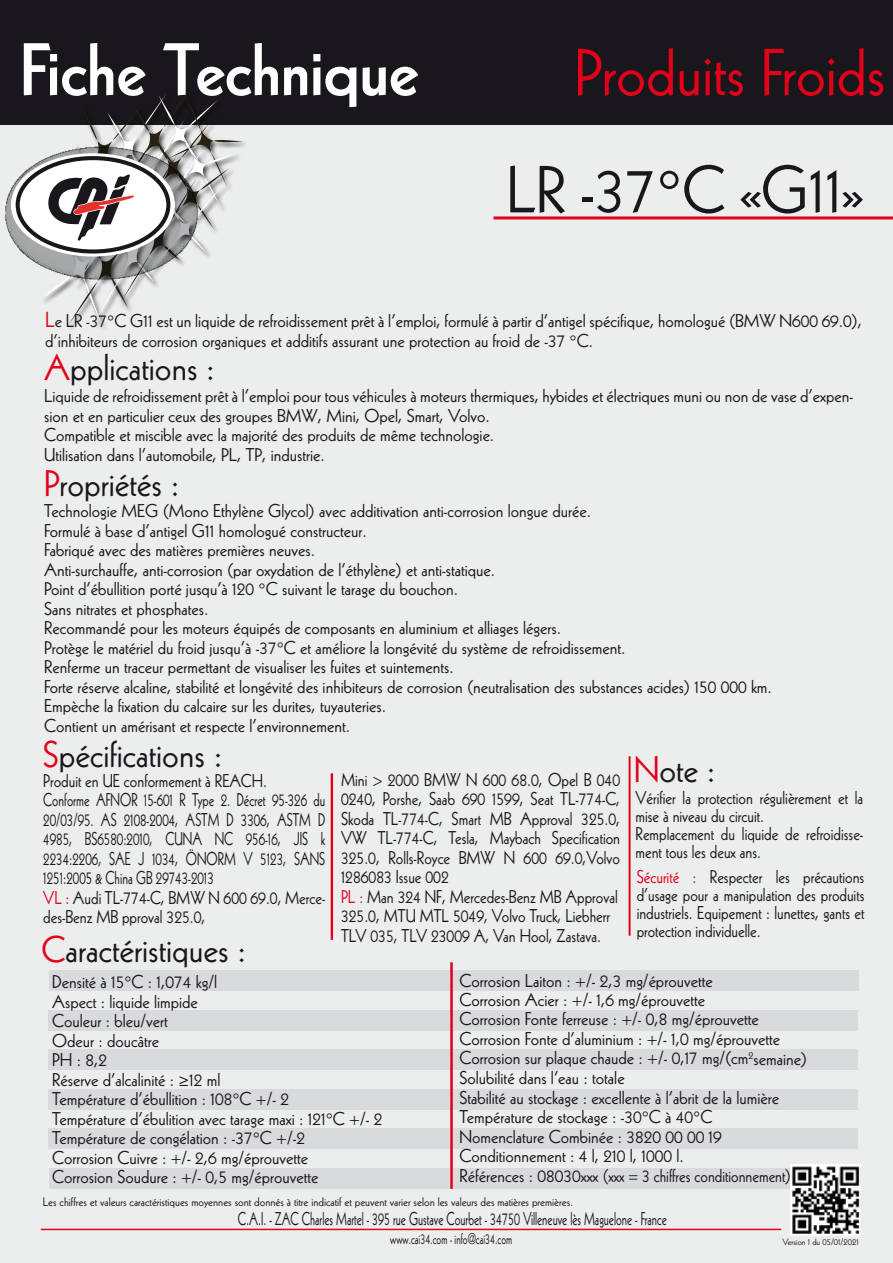
<style>
.page{position:relative;width:893px;height:1263px;background:#fff}
.page>*{position:absolute;margin:0;border:0;box-sizing:border-box;transform-origin:0 0}
.t1{font:800 72px "Kabel";color:#fff}
.t2{font:64.5px "Kabel";color:#e2001a}
.t3{font:64.5px "Kabel";color:#1a171c}
.t4{font:36px "Kabel";color:#1a171c}
.t5{font:18px/19.5px "Kabel";color:#1a171c}
.t6{font:18px/19.5px "Kabel";color:#1a171c;scale:.9 1}
.t7{font:18px "Kabel";color:#1a171c;scale:.69 1}
.t8{font:15px "Kabel";color:#1a171c;scale:.69 1}
.t9{font:12px "Kabel";color:#1a171c}
.t10{font:9px "Kabel";color:#1a171c}
.s1{font-size:21px;color:#e2001a}
.s2{color:#e2001a}
.s3{font-family:"Myriad Pro"}
</style>
<div class="page">
<div style="left:0;top:1px;width:893px;height:1262px;background:#eceded"></div>
<div style="left:0;top:0;width:893px;height:124px;background:#1a171c"></div>
<img style="left:5px;top:160px;width:36px;height:106px">
<svg style="left:18px;top:158px;width:150px;height:93px"></svg>
<svg style="left:41px;top:95px;width:202px;height:231px"></svg>
<hr style="left:494px;top:216px;width:399px;height:3px;background:#e2001a">
<div style="left:48px;top:1011px;width:810px;height:20px;background:#d9dadb"></div>
<div style="left:48px;top:1050px;width:810px;height:20px;background:#d9dadb"></div>
<div style="left:48px;top:1089px;width:810px;height:20px;background:#d9dadb"></div>
<div style="left:48px;top:1128px;width:810px;height:20px;background:#d9dadb"></div>
<div style="left:49px;top:970px;width:810px;height:20px;background:#d9dadb"></div>
<div style="left:49px;top:1169px;width:810px;height:20px;background:#d9dadb"></div>
<hr style="left:450px;top:962px;width:3px;height:227px;background:#e2001a">
<hr style="left:41px;top:1229px;width:740px;height:1px;background:#e2001a">
<img style="left:791px;top:1164px;width:70px;height:71px">
<hr style="left:629px;top:756px;width:2px;height:180px;background:#e2001a">
<hr style="left:331px;top:773px;width:2px;height:167px;background:#e2001a">
<h1 class="t1" style="left:20px;top:28px;width:400px">Fiche Technique</h1>
<h2 class="t2" style="left:574px;top:35px;width:313px">Produits Froids</h2>
<h2 class="t3" style="left:506px;top:152px;width:358px">LR -37°C «G11»</h2>
<p class="t5" style="left:45px;top:311px;width:819px"><span class="s1">L</span>e LR -37°C G11 est un liquide de refroidissement prêt à l’emploi, formulé à partir d’antigel spécifique, homologué (BMW N600 69.0), d’inhibiteurs de corrosion organiques et additifs assurant une protection au froid de -37 °C.</p>
<p class="t5" style="left:44px;top:386px;width:811px">Liquide de refroidissement prêt à l’emploi pour tous véhicules à moteurs thermiques, hybides et électriques muni ou non de vase d’expen&shy;sion et en particulier ceux des groupes BMW, Mini, Opel, Smart, Volvo.<br>Compatible et miscible avec la majorité des produits de même technologie.<br>Utilisation dans l’automobile, PL, TP, industrie.</p>
<h3 class="t4" style="left:44px;top:346px;width:172px"><span class="s2">A</span>pplications :</h3>
<h3 class="t4" style="left:44px;top:463px;width:137px"><span class="s2">P</span>ropriétés :</h3>
<p class="t5" style="left:44px;top:501px;width:729px">Technologie MEG (Mono Ethylène Glycol) avec additivation anti-corrosion longue durée.<br>Formulé à base d’antigel G11 homologué constructeur.<br>Fabriqué avec des matières premières neuves.<br>Anti-surchauffe, anti-corrosion (par oxydation de l’éthylène) et anti-statique.<br>Point d’ébullition porté jusqu’à 120 °C suivant le tarage du bouchon.<br>Sans nitrates et phosphates.<br>Recommandé pour les moteurs équipés de composants en aluminium et alliages légers.<br>Protège le matériel du froid jusqu’à -37°C et améliore la longévité du système de refroidissement.<br>Renferme un traceur permettant de visualiser les fuites et suintements.<br>Forte réserve alcaline, stabilité et longévité des inhibiteurs de corrosion (neutralisation des substances acides) 150 000 km.<br>Empèche la fixation du calcaire sur les durites, tuyauteries.<br>Contient un amérisant et respecte l’environnement.</p>
<p class="t6" style="left:43px;top:771px;width:315px">Produit en UE conformement à REACH.<br>Conforme AFNOR 15-601 R Type 2. Décret 95-326 du 20/03/95. AS 2108-2004, ASTM D 3306, ASTM D 4985, BS6580:2010, CUNA NC 956-16, JIS k 2234:2206, SAE J 1034, ÖNORM V 5123, SANS 1251:2005 &amp; China GB 29743-2013<br><span class="s2">VL :</span> Audi TL-774-C, BMW N 600 69.0, Merce&shy;des-Benz MB pproval 325.0,</p>
<h3 class="t4" style="left:43px;top:733px;width:181px"><span class="s2">S</span>pécifications :</h3>
<h3 class="t4" style="left:634px;top:749px;width:83px"><span class="s2">N</span>ote :</h3>
<p class="t6" style="left:635px;top:789px;width:255px;line-height:18px">Vérifier la protection régulièrement et la mise à niveau du circuit.<br>Remplacement du liquide de refroidisse&shy;ment tous les deux ans.</p>
<p class="t6" style="left:341px;top:770px;width:312px">Mini &gt; 2000 BMW N 600 68.0, Opel B 040<br>0240, Porshe, Saab 690 1599, Seat TL-774-C, Skoda TL-774-C, Smart MB Approval 325.0, VW TL-774-C, Tesla, Maybach Specification 325.0, Rolls-Royce BMW N 600 69.0,Volvo 1286083 Issue 002<br><span class="s2">PL :</span> Man 324 NF, Mercedes-Benz MB Approval 325.0, MTU MTL 5049, Volvo Truck, Liebherr TLV 035, TLV 23009 A, Van Hool, Zastava.</p>
<p class="t6" style="left:637px;top:868px;width:255px;line-height:18px;text-align:justify"><span class="s2">Sécurité :</span> Respecter les précautions d’usage pour a manipulation des produits industriels. Equipement : lunettes, gants et protection individuelle.</p>
<h3 class="t4" style="left:41px;top:929px;width:206px"><span class="s2">C</span>aractéristiques :</h3>
<p class="t5" style="left:52px;top:972px;width:332px">Densité à 15°C : 1,074 kg/l<br>Aspect : liquide limpide<br>Couleur : bleu/vert<br>Odeur : doucâtre<br>PH : 8,2<br>Réserve d’alcalinité : <span class="s3">≥</span>12 ml<br>Température d’ébullition : 108°C +/- 2<br>Température d’ébulition avec tarage maxi : 121°C +/- 2<br>Température de congélation : -37°C +/-2<br>Corrosion Cuivre : +/- 2,6 mg/éprouvette<br>Corrosion Soudure : +/- 0,5 mg/éprouvette</p>
<p class="t5" style="left:459px;top:970px;width:349px">Corrosion Laiton : +/- 2,3 mg/éprouvette<br>Corrosion Acier : +/- 1,6 mg/éprouvette<br>Corrosion Fonte ferreuse : +/- 0,8 mg/éprouvette Corrosion Fonte d’aluminium : +/- 1,0 mg/éprouvette Corrosion sur plaque chaude : +/- 0,17 mg/(cm<sup>2</sup>semaine)<br>Solubilité dans l’eau : totale<br>Stabilité au stockage : excellente à l’abrit de la lumière Température de stockage : -30°C à 40°C<br>Nomenclature Combinée : 3820 00 00 19<br>Conditionnement : 4 l, 210 l, 1000 l.<br>Références : 08030xxx (xxx = 3 chiffres conditionnement)</p>
<p class="t9" style="left:43px;top:1194px;width:532px">Les chiffres et valeurs caractéristiques moyennes sont donnés à titre indicatif et peuvent varier selon les valeurs des matières premières.</p>
<p class="t7" style="left:238px;top:1208px;width:623px">C.A.I. - ZAC Charles Martel - 395 rue Gustave Courbet - 34750 Villeneuve lès Maguelone - France</p>
<p class="t8" style="left:390px;top:1230px;width:178px">www.cai34.com - info@cai34.com</p>
<p class="t10" style="left:782px;top:1236px;width:78px">Version 1 du 05/01/2021</p>
</div>
